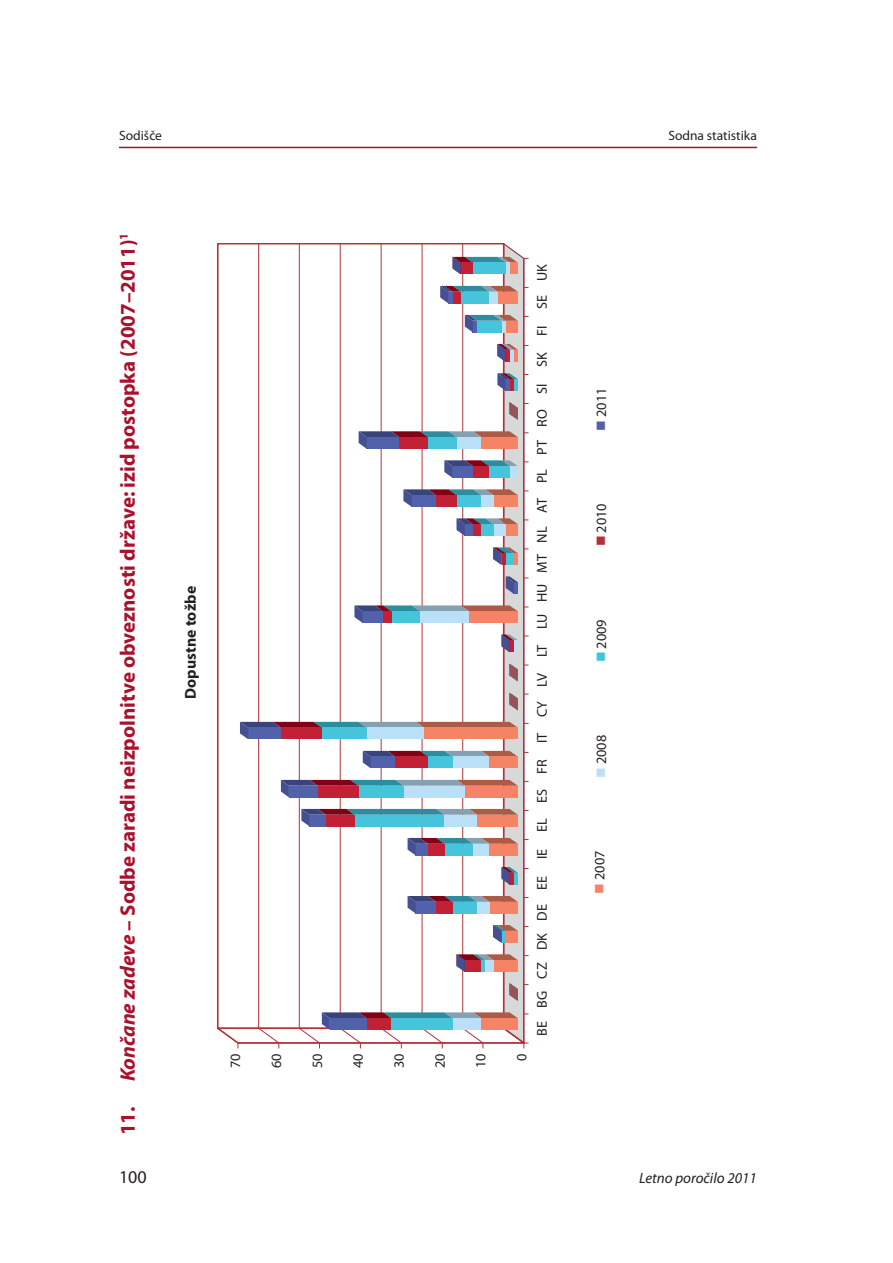
<style>
.page{position:relative;width:893px;height:1263px;background:#fff}
.page>*{position:absolute;margin:0;border:0;box-sizing:border-box;transform-origin:0 0}
.t1{font:700 21px "Myriad Pro";color:#a9112c}
.t2{font:18px "Myriad Pro";color:#231f20}
.t3{font:700 15.75px "Myriad Pro";letter-spacing:.005em;color:#231f20}
.t4{font:italic 15px "Myriad Pro";color:#231f20}
.t5{font:14.25px "Myriad Pro";color:#231f20}
.t6{font:13.5px "Myriad Pro";color:#231f20}
.s1{font-style:italic}
.s2{color:#5261ac}
.s3{color:#b52f34}
.s4{color:#43c4dd}
.s5{color:#bae0f7}
.s6{color:#f58466}
</style>
<div class="page">
<hr style="left:119px;top:147px;width:638px;height:1px;background:#a9112c">
<svg style="left:217px;top:243px;width:311px;height:805px"></svg>
<p class="t6" style="left:119px;top:128px;width:44px">Sodišče</p>
<p class="t6" style="left:668px;top:128px;width:90px">Sodna statistika</p>
<h1 class="t1" style="left:116px;top:1135px;width:904px;rotate:-90deg">11. <span class="s1">Končane zadeve</span> – Sodbe zaradi neizpolnitve obveznosti države: izid postopka (2007–2011)<sup>1</sup></h1>
<p class="t3" style="left:182px;top:699px;width:114px;rotate:-90deg">Dopustne tožbe</p>
<p class="t5" style="left:228px;top:1068px;width:16px;rotate:-90deg">70</p>
<p class="t5" style="left:269px;top:1068px;width:16px;rotate:-90deg">60</p>
<p class="t5" style="left:310px;top:1068px;width:16px;rotate:-90deg">50</p>
<p class="t5" style="left:350px;top:1068px;width:16px;rotate:-90deg">40</p>
<p class="t5" style="left:391px;top:1068px;width:16px;rotate:-90deg">30</p>
<p class="t5" style="left:432px;top:1068px;width:16px;rotate:-90deg">20</p>
<p class="t5" style="left:473px;top:1068px;width:16px;rotate:-90deg">10</p>
<p class="t5" style="left:514px;top:1061px;width:9px;rotate:-90deg">0</p>
<p class="t5" style="left:534px;top:1036px;width:773px;rotate:-90deg">BE BG CZ DK DE EE IE EL ES FR IT CY LV LT LU HU MT NL AT PL PT RO Sl SK FI SE UK</p>
<p class="t5" style="left:594px;top:431px;width:44px;rotate:-90deg"><span class="s2">■</span> 2011</p>
<p class="t5" style="left:594px;top:546px;width:44px;rotate:-90deg"><span class="s3">■</span> 2010</p>
<p class="t5" style="left:594px;top:662px;width:44px;rotate:-90deg"><span class="s4">■</span> 2009</p>
<p class="t5" style="left:594px;top:778px;width:44px;rotate:-90deg"><span class="s5">■</span> 2008</p>
<p class="t5" style="left:592px;top:894px;width:44px;rotate:-90deg"><span class="s6">■</span> 2007</p>
<p class="t2" style="left:119px;top:1167px;width:29px">100</p>
<p class="t4" style="left:639px;top:1170px;width:119px">Letno poročilo 2011</p>
</div>
